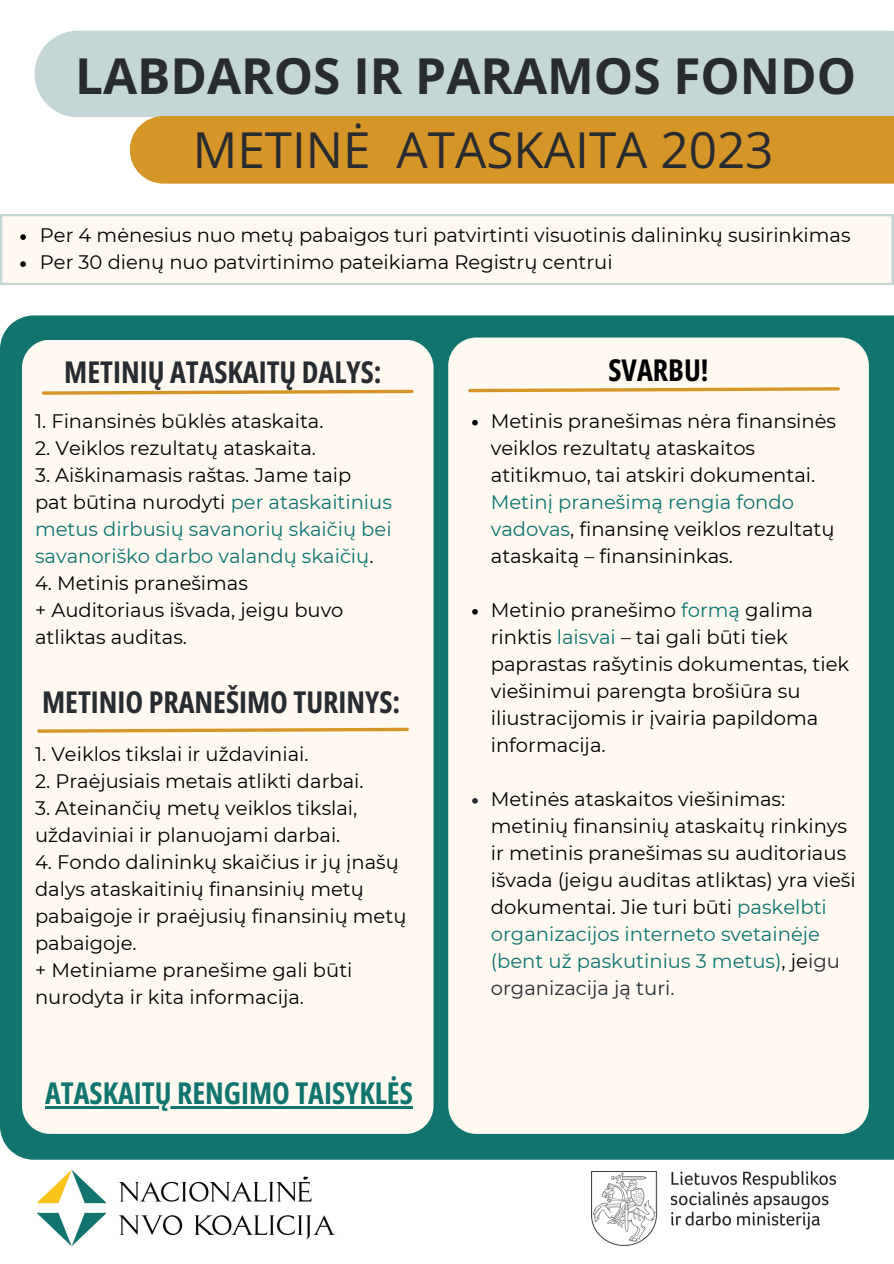
<style>
.page{position:relative;width:894px;height:1264px;background:#fff}
.page>*{position:absolute;margin:0;border:0;box-sizing:border-box;transform-origin:0 0}
.t1{font:700 49.5px "Open Sans";color:#282c30}
.t2{font:49.5px "Open Sans";color:#282c30}
.t3{font:700 30px "Open Sans Condensed";color:#282c30}
.t4{font:700 30px "Open Sans Condensed";color:#11746f}
.t5{font:700 30px "Open Sans Condensed";color:#000}
.t6{font:19.5px/27px "Montserrat";color:#000}
.t7{font:19.5px/27px "Montserrat";color:#11746f;text-align:justify}
.s1{color:#000}
.s2{color:#11746f}
.s3{color:#282c30}
</style>
<div class="page">
<div style="left:35px;top:31px;width:858px;height:86px;background:#c4d6d6"></div>
<svg style="left:0;top:214px;width:893px;height:71px"></svg>
<svg style="left:20px;top:234px;width:6px;height:6px"></svg>
<svg style="left:20px;top:261px;width:6px;height:6px"></svg>
<img style="left:27px;top:1159px;width:369px;height:88px">
<div style="left:0;top:315px;width:893px;height:844px;background:#11746f"></div>
<div style="left:448px;top:337px;width:420px;height:796px;background:#fff9f2;border-radius:28px"></div>
<div style="left:130px;top:116px;width:763px;height:68px;background:#d69527"></div>
<div style="left:22px;top:340px;width:411px;height:793px;background:#fff9f2;border-radius:28px"></div>
<svg style="left:472px;top:420px;width:5px;height:5px"></svg>
<svg style="left:472px;top:609px;width:5px;height:5px"></svg>
<svg style="left:472px;top:798px;width:5px;height:5px"></svg>
<svg style="left:41px;top:389px;width:373px;height:6px"></svg>
<img style="left:591px;top:1171px;width:244px;height:74px">
<svg style="left:468px;top:387px;width:372px;height:6px"></svg>
<svg style="left:37px;top:727px;width:372px;height:6px"></svg>
<hr style="left:45px;top:1105px;width:368px;height:3px;background:#11746f">
<p class="t1" style="left:75px;top:41px;width:782px">LABDAROS IR PARAMOS FONDO</p>
<p class="t2" style="left:193px;top:115px;width:582px">METINĖ ATASKAITA 2023</p>
<p class="t6" style="left:40px;top:222px;width:811px">Per 4 mėnesius nuo metų pabaigos turi patvirtinti visuotinis dalininkų susirinkimas<br>Per 30 dienų nuo patvirtinimo pateikiama Registrų centrui</p>
<p class="t3" style="left:64px;top:350px;width:319px">METINIŲ ATASKAITŲ DALYS:</p>
<p class="t5" style="left:608px;top:349px;width:101px">SVARBU!</p>
<h3 class="t6" style="left:35px;top:407px;width:290px">1. Finansinės būklės ataskaita.</h3>
<h3 class="t6" style="left:35px;top:434px;width:282px">2. Veiklos rezultatų ataskaita.</h3>
<p class="t6" style="left:35px;top:461px;width:318px">3. Aiškinamasis raštas. Jame taip</p>
<p class="t7" style="left:35px;top:488px;width:358px"><span class="s1">pat būtina nurodyti</span> per ataskaitinius metus dirbusių savanorių skaičių bei savanoriško darbo valandų skaičių<span class="s1">.</span></p>
<p class="t6" style="left:35px;top:569px;width:214px">4. Metinis pranešimas</p>
<p class="t6" style="left:35px;top:596px;width:310px">+ Auditoriaus išvada, jeigu buvo atliktas auditas.</p>
<h2 class="t3" style="left:42px;top:681px;width:360px">METINIO PRANEŠIMO TURINYS:</h2>
<p class="t6" style="left:35px;top:740px;width:275px">1. Veiklos tikslai ir uždaviniai.</p>
<p class="t6" style="left:35px;top:767px;width:330px">2. Praėjusiais metais atlikti darbai.</p>
<p class="t6" style="left:35px;top:794px;width:324px">3. Ateinančių metų veiklos tikslai,</p>
<p class="t6" style="left:35px;top:821px;width:307px">uždaviniai ir planuojami darbai.</p>
<p class="t6" style="left:35px;top:848px;width:373px">4. Fondo dalininkų skaičius ir jų įnašų dalys ataskaitinių finansinių metų pabaigoje ir praėjusių finansinių metų pabaigoje.</p>
<p class="t6" style="left:35px;top:956px;width:319px">+ Metiniame pranešime gali būti nurodyta ir kita informacija.</p>
<p class="t4" style="left:45px;top:1071px;width:369px">ATASKAITŲ RENGIMO TAISYKLĖS</p>
<h3 class="t6" style="left:490px;top:407px;width:347px">Metinis pranešimas nėra finansinės veiklos rezultatų ataskaitos atitikmuo, tai atskiri dokumentai.<br><span class="s2">Metinį pranešimą rengia fondo vadovas</span>, finansinę veiklos rezultatų ataskaitą – finansininkas.</h3>
<p class="t6" style="left:490px;top:596px;width:360px">Metinio pranešimo <span class="s2">formą</span> galima rinktis <span class="s2">laisvai</span> – tai gali būti tiek paprastas rašytinis dokumentas, tiek viešinimui parengta brošiūra su iliustracijomis ir įvairia papildoma informacija.</p>
<p class="t6" style="left:490px;top:785px;width:366px">Metinės ataskaitos viešinimas: metinių finansinių ataskaitų rinkinys ir metinis pranešimas su auditoriaus išvada (jeigu auditas atliktas) yra vieši dokumentai. Jie turi būti <span class="s2">paskelbti organizacijos interneto svetainėje (bent už paskutinius 3 metus)</span>, je<span class="s3">igu organizacija ją turi.</span></p>
</div>
